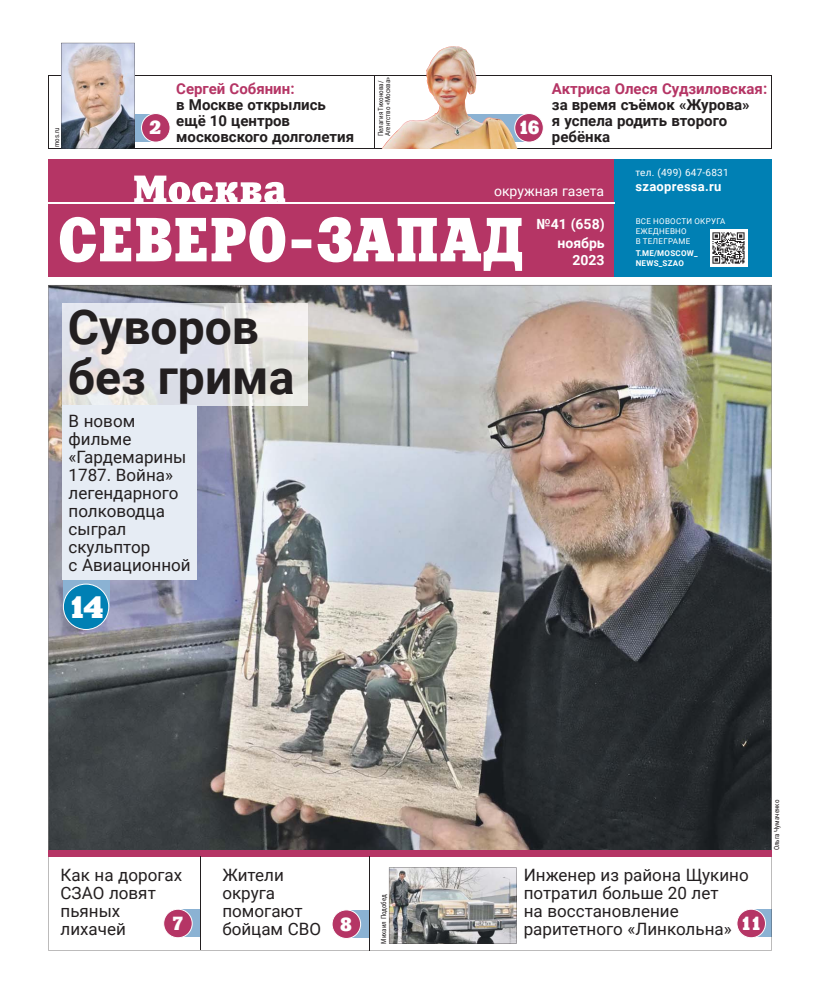
<style>
.page{position:relative;width:820px;height:993px;background:#fff}
.page>*{position:absolute;margin:0;border:0;box-sizing:border-box;transform-origin:0 0}
.t1{font:700 48px/50px "Roboto";color:#231f20}
.t2{font:31px "Xenia C";color:#fff}
.t3{font:19px "Xenia C";color:#fff}
.t4{font:17px/18px "Roboto";color:#231f20}
.t5{font:700 15px/16px "Roboto";color:#231f20}
.t6{font:700 15px "Roboto";color:#b53565}
.t7{font:700 14px/19.8px "Roboto";color:#fff;text-align:right}
.t8{font:14px "Roboto";color:#fff}
.t9{font:700 13px "Roboto";letter-spacing:.02em;color:#fff}
.t10{font:10px "Roboto";letter-spacing:.02em;color:#fff}
.t11{font:8px/10px "Roboto";letter-spacing:.035em;color:#fff}
.t12{font:700 8px/10px "Roboto";letter-spacing:.035em;color:#fff}
.t13{font:7px/7px "Roboto Condensed";color:#231f20}
</style>
<div class="page">
<div style="left:48px;top:159px;width:566px;height:117px;background:#b53565"></div>
<div style="left:614px;top:159px;width:157px;height:117px;background:#0080b4"></div>
<hr style="left:48px;top:202px;width:566px;height:1px;background:#fff">
<svg style="left:134px;top:175px;width:151px;height:29px"></svg>
<svg style="left:60px;top:217px;width:462px;height:54px"></svg>
<img style="left:710px;top:229px;width:37px;height:38px">
<hr style="left:48px;top:75px;width:723px;height:1px;background:#231f20">
<hr style="left:771px;top:75px;width:1px;height:73px;background:#231f20">
<hr style="left:48px;top:75px;width:1px;height:74px;background:#231f20">
<hr style="left:48px;top:148px;width:723px;height:1px;background:#231f20">
<svg style="left:48px;top:856px;width:723px;height:94px"></svg>
<img style="left:48px;top:285px;width:723px;height:565px">
<div style="left:48px;top:850px;width:723px;height:6px;background:#b53565"></div>
<div style="left:178px;top:909px;width:23px;height:28px;background:#8bb2d3"></div>
<svg style="left:163px;top:908px;width:30px;height:29px"></svg>
<hr style="left:201px;top:856px;width:1px;height:93px;background:#231f20">
<svg style="left:389px;top:867px;width:127px;height:76px;background:#a3a3a3"></svg>
<div style="left:345px;top:909px;width:24px;height:28px;background:#8bb2d3"></div>
<svg style="left:331px;top:909px;width:30px;height:29px"></svg>
<hr style="left:369px;top:856px;width:1px;height:94px;background:#231f20">
<div style="left:129px;top:114px;width:27px;height:28px;background:#8bb2d3"></div>
<svg style="left:141px;top:113px;width:29px;height:29px"></svg>
<img style="left:61px;top:43px;width:74px;height:106px">
<svg style="left:518px;top:113px;width:25px;height:29px"></svg>
<img style="left:382px;top:46px;width:136px;height:102px">
<hr style="left:374px;top:75px;width:1px;height:73px;background:#231f20">
<img style="left:63px;top:303px;width:244px;height:102px">
<div style="left:63px;top:405px;width:134px;height:175px;background:#e6ecf4"></div>
<div style="left:63px;top:580px;width:46px;height:26px;background:#8bb2d3"></div>
<svg style="left:63px;top:583px;width:46px;height:46px;background:#2c8ebb"></svg>
<p class="t13" style="left:53px;top:147px;width:21px;rotate:-90deg">mos.ru</p>
<p class="t3" style="left:149px;top:115px;width:13px">2</p>
<p class="t6" style="left:176px;top:80px;width:120px">Сергей Собянин:</p>
<p class="t5" style="left:176px;top:96px;width:179px">в Москве открылись ещё 10 центров московского долголетия</p>
<p class="t13" style="left:377px;top:136px;width:61px;rotate:-90deg">Пелагия Тихонова/<br>Агентство «Москва»</p>
<h1 class="t1" style="left:68px;top:302px;width:228px">Суворов без грима</h1>
<p class="t4" style="left:69px;top:412px;width:124px">В новом фильме «Гардемарины<br>1787. Война» легендарного полководца сыграл скульптор<br>с Авиационной</p>
<h2 class="t2" style="left:67px;top:587px;width:38px">14</h2>
<p class="t4" style="left:61px;top:865px;width:123px">Как на дорогах<br>СЗАО ловят пьяных лихачей</p>
<p class="t3" style="left:172px;top:910px;width:13px">7</p>
<p class="t4" style="left:222px;top:866px;width:131px">Жители<br>округа помогают бойцам СВО <sup>8</sup></p>
<p class="t13" style="left:380px;top:943px;width:51px;rotate:-90deg">Михаил Подобед</p>
<p class="t3" style="left:517px;top:115px;width:23px">16</p>
<p class="t6" style="left:551px;top:80px;width:217px">Актриса Олеся Судзиловская:</p>
<p class="t5" style="left:551px;top:96px;width:199px">за время съёмок «Журова» я успела родить второго ребёнка</p>
<p class="t8" style="left:494px;top:183px;width:112px">окружная газета</p>
<p class="t7" style="left:536px;top:214px;width:70px">№41 (658) ноябрь</p>
<p class="t7" style="left:572px;top:251px;width:34px">2023</p>
<p class="t10" style="left:635px;top:167px;width:95px">тел. (499) 647-6831</p>
<p class="t9" style="left:635px;top:179px;width:87px">szaopressa.ru</p>
<p class="t11" style="left:635px;top:216px;width:91px">ВСЕ НОВОСТИ ОКРУГА<br>ЕЖЕДНЕВНО<br>В ТЕЛЕГРАМЕ</p>
<p class="t12" style="left:635px;top:248px;width:63px">T.ME/MOSCOW_<br>NEWS_SZAO</p>
<p class="t4" style="left:523px;top:865px;width:226px">Инженер из района Щукино потратил больше 20 лет<br>на восстановление раритетного «Линкольна»</p>
<p class="t3" style="left:739px;top:910px;width:23px">11</p>
<p class="t13" style="left:772px;top:850px;width:52px;rotate:-90deg">Ольга Чумаченко</p>
</div>
